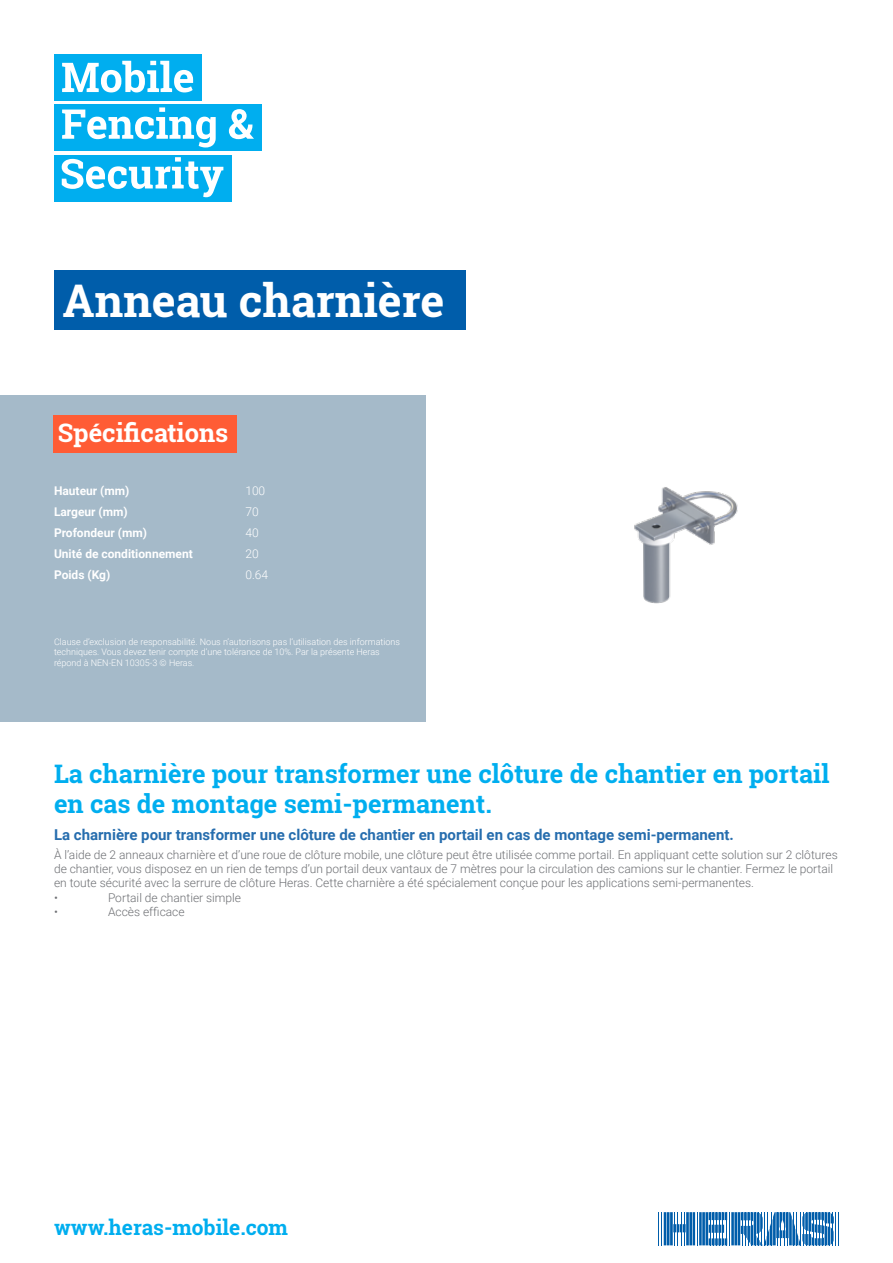
<style>
.page{position:relative;width:893px;height:1263px;background:#fff}
.page>*{position:absolute;margin:0;border:0;box-sizing:border-box;transform-origin:0 0}
.t1{font:700 45px "Roboto Slab";color:#fff}
.t2{font:700 25.5px/30.6px "Roboto Slab";color:#00aeef}
.t3{font:700 25.5px "Roboto Slab";color:#fff}
.t4{font:700 21px "Roboto Slab";color:#00aeef}
.t5{font:700 15px "Roboto";color:#266dae}
.t6{font:300 12px/14.4px "Roboto";color:#6d6f73}
.t7{font:700 12px "Roboto";color:#fff}
.t8{font:300 12px "Roboto";color:#fff}
.t9{font:300 9px/10.8px "Roboto";color:#fff}
</style>
<div class="page">
<hr style="left:658px;top:1212px;width:1px;height:33px;background:#005daa">
<hr style="left:661px;top:1212px;width:1px;height:33px;background:#005daa">
<hr style="left:697px;top:1212px;width:1px;height:33px;background:#005daa">
<hr style="left:835px;top:1212px;width:1px;height:33px;background:#005daa">
<hr style="left:838px;top:1212px;width:1px;height:33px;background:#005daa">
<svg style="left:664px;top:1212px;width:31px;height:33px"></svg>
<hr style="left:705px;top:1212px;width:3px;height:33px;background:#005daa">
<hr style="left:702px;top:1212px;width:3px;height:33px;background:#005daa">
<hr style="left:699px;top:1212px;width:3px;height:33px;background:#005daa">
<svg style="left:709px;top:1212px;width:125px;height:33px"></svg>
<div style="left:54px;top:54px;width:147px;height:47px;background:#00aeef"></div>
<div style="left:54px;top:104px;width:207px;height:47px;background:#00aeef"></div>
<div style="left:54px;top:155px;width:177px;height:46px;background:#00aeef"></div>
<svg style="left:62px;top:61px;width:131px;height:31px"></svg>
<svg style="left:62px;top:107px;width:154px;height:40px"></svg>
<svg style="left:229px;top:109px;width:25px;height:30px"></svg>
<svg style="left:62px;top:157px;width:161px;height:40px"></svg>
<img style="left:634px;top:487px;width:104px;height:117px">
<div style="left:54px;top:270px;width:412px;height:59px;background:#005daa"></div>
<div style="left:0;top:396px;width:426px;height:326px;background:#a5bac9"></div>
<div style="left:54px;top:415px;width:183px;height:38px;background:#ff5c35"></div>
<h1 class="t1" style="left:63px;top:270px;width:383px">Anneau charnière</h1>
<h2 class="t3" style="left:58px;top:415px;width:172px">Spécifications</h2>
<p class="t7" style="left:54px;top:482px;width:77px">Hauteur (mm)</p>
<p class="t8" style="left:245px;top:482px;width:21px">100</p>
<p class="t7" style="left:54px;top:503px;width:75px">Largeur (mm)</p>
<p class="t8" style="left:245px;top:503px;width:15px">70</p>
<p class="t7" style="left:54px;top:524px;width:95px">Profondeur (mm)</p>
<p class="t8" style="left:245px;top:524px;width:15px">40</p>
<p class="t7" style="left:54px;top:545px;width:140px">Unité de conditionnement</p>
<p class="t8" style="left:245px;top:545px;width:15px">20</p>
<p class="t7" style="left:54px;top:566px;width:58px">Poids (Kg)</p>
<p class="t8" style="left:245px;top:566px;width:24px">0.64</p>
<p class="t9" style="left:54px;top:636px;width:348px">Clause d’exclusion de responsabilité. Nous n’autorisons pas l’utilisation des informations techniques. Vous devez tenir compte d’une tolérance de 10%. Par la présente Heras répond à NEN-EN 10305-3 © Heras.</p>
<h2 class="t2" style="left:54px;top:758px;width:777px">La charnière pour transformer une clôture de chantier en portail en cas de montage semi-permanent.</h2>
<p class="t5" style="left:54px;top:824px;width:681px">La charnière pour transformer une clôture de chantier en portail en cas de montage semi-permanent.</p>
<p class="t6" style="left:54px;top:847px;width:785px">À l’aide de 2 anneaux charnière et d’une roue de clôture mobile, une clôture peut être utilisée comme portail. En appliquant cette solution sur 2 clôtures de chantier, vous disposez en un rien de temps d’un portail deux vantaux de 7 mètres pour la circulation des camions sur le chantier. Fermez le portail en toute sécurité avec la serrure de clôture Heras. Cette charnière a été spécialement conçue pour les applications semi-permanentes.<br>•</p>
<p class="t6" style="left:108px;top:890px;width:135px">Portail de chantier simple</p>
<p class="t6" style="left:54px;top:904px;width:5px">•</p>
<p class="t6" style="left:108px;top:904px;width:78px">Accès efficace</p>
<h3 class="t4" style="left:54px;top:1213px;width:236px">www.heras-mobile.com</h3>
</div>
